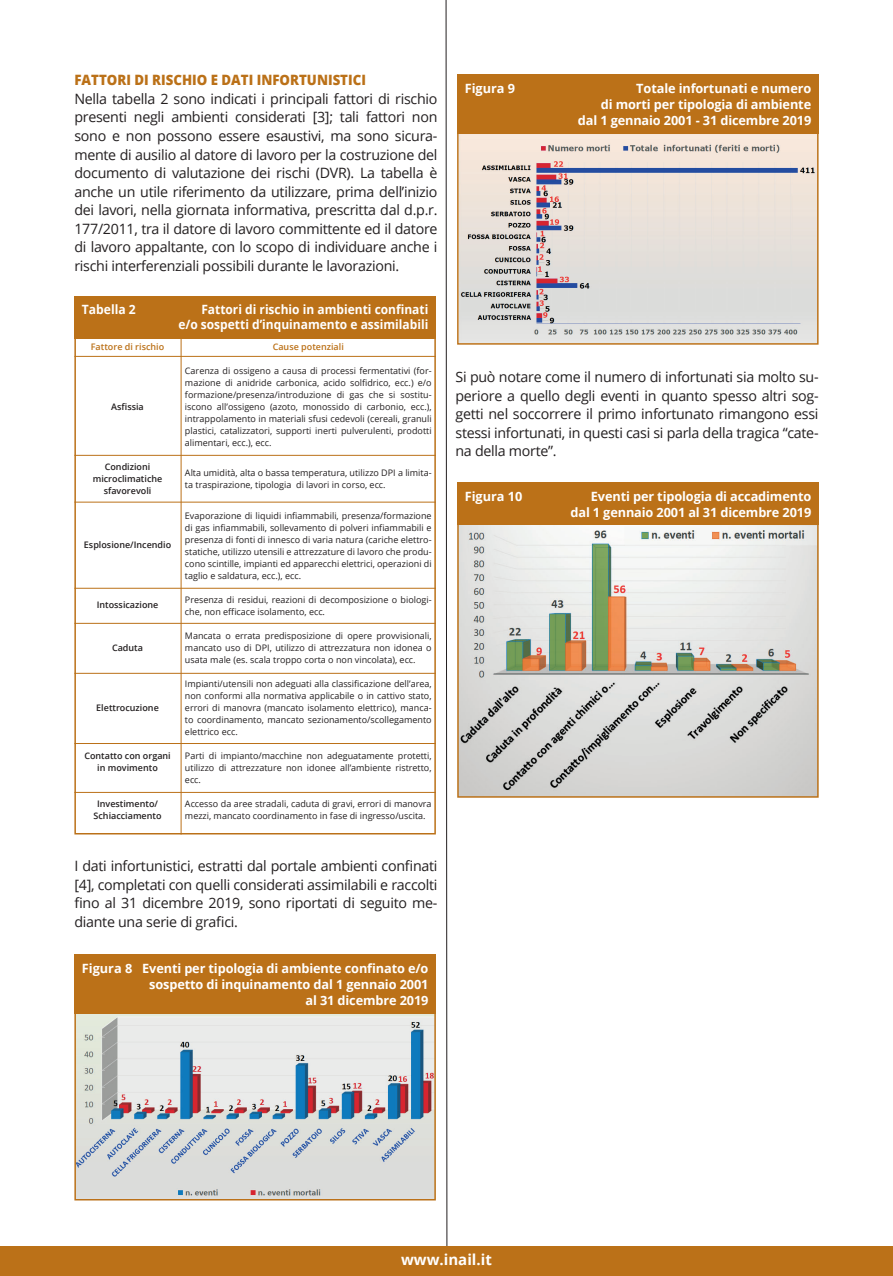
<style>
.page{position:relative;width:893px;height:1276px;background:#fff}
.page>*{position:absolute;margin:0;border:0;box-sizing:border-box;transform-origin:0 0}
.t1{font:700 15px "Open Sans";color:#fff}
.t2{font:14.25px/18.6px "Open Sans";letter-spacing:-.02em;color:#231f20;text-align:justify}
.t3{font:800 14.25px "Open Sans";color:#bb7118;scale:.93 1}
.t4{font:700 12.75px/15.8px "Open Sans";letter-spacing:-.01em;color:#fff;text-align:right}
.t5{font:700 12.75px/15.8px "Open Sans";letter-spacing:-.01em;color:#fff;text-align:right;scale:.94 1}
.t6{font:700 12.75px "Open Sans";letter-spacing:-.01em;color:#fff;scale:.95 1}
.t7{font:9px/12px "Open Sans";color:#231f20;text-align:justify}
.t8{font:600 9px/12px "Open Sans";color:#231f20;text-align:center}
.t9{font:600 9px "Open Sans";color:#bb7118}
</style>
<div class="page">
<img style="left:460px;top:134px;width:356px;height:208px">
<img style="left:77px;top:1014px;width:356px;height:183px">
<svg style="left:445px;top:0;width:3px;height:1246px"></svg>
<div style="left:0;top:1246px;width:893px;height:30px;background:#bb7118"></div>
<div style="left:74px;top:296px;width:362px;height:43px;background:#bb7118"></div>
<div style="left:74px;top:334px;width:362px;height:500px;border:2px solid #bb7118"></div>
<hr style="left:74px;top:356px;width:362px;height:1px;background:#bb7118">
<hr style="left:74px;top:455px;width:362px;height:1px;background:#bb7118">
<hr style="left:74px;top:502px;width:362px;height:1px;background:#bb7118">
<hr style="left:74px;top:588px;width:362px;height:1px;background:#bb7118">
<hr style="left:74px;top:623px;width:362px;height:1px;background:#bb7118">
<hr style="left:74px;top:673px;width:362px;height:1px;background:#bb7118">
<hr style="left:74px;top:743px;width:362px;height:1px;background:#bb7118">
<hr style="left:74px;top:792px;width:362px;height:1px;background:#bb7118">
<hr style="left:181px;top:339px;width:1px;height:495px;background:#bb7118">
<div style="left:74px;top:1010px;width:362px;height:190px;border:2px solid #bb7118"></div>
<div style="left:74px;top:954px;width:362px;height:60px;background:#bb7118"></div>
<div style="left:457px;top:74px;width:362px;height:60px;background:#bb7118"></div>
<img style="left:460px;top:525px;width:356px;height:269px">
<div style="left:457px;top:520px;width:362px;height:277px;border:2px solid #bb7118"></div>
<div style="left:457px;top:482px;width:362px;height:43px;background:#bb7118"></div>
<div style="left:457px;top:129px;width:362px;height:216px;border:2px solid #bb7118"></div>
<h2 class="t3" style="left:74px;top:70px;width:315px">FATTORI DI RISCHIO E DATI INFORTUNISTICI</h2>
<p class="t2" style="left:74px;top:89px;width:365px">Nella tabella 2 sono indicati i principali fattori di rischio presenti negli ambienti considerati [3]; tali fattori non sono e non possono essere esaustivi, ma sono sicura&shy;mente di ausilio al datore di lavoro per la costruzione del documento di valutazione dei rischi (DVR). La tabella è anche un utile riferimento da utilizzare, prima dell’inizio dei lavori, nella giornata informativa, prescritta dal d.p.r.<br>177/2011, tra il datore di lavoro committente ed il datore di lavoro appaltante, con lo scopo di individuare anche i rischi interferenziali possibili durante le lavorazioni.</p>
<h3 class="t6" style="left:82px;top:300px;width:58px">Tabella 2</h3>
<h3 class="t5" style="left:178px;top:301px;width:267px">Fattori di rischio in ambienti confinati<br>e/o sospetti d’inquinamento e assimilabili</h3>
<p class="t9" style="left:91px;top:340px;width:75px">Fattore di rischio</p>
<p class="t9" style="left:273px;top:340px;width:73px">Cause potenziali</p>
<p class="t7" style="left:185px;top:364px;width:248px">Carenza di ossigeno a causa di processi fermentativi (for&shy;mazione di anidride carbonica, acido solfidrico, ecc.) e/o formazione/presenza/introduzione di gas che si sostitu&shy;iscono all’ossigeno (azoto, monossido di carbonio, ecc.), intrappolamento in materiali sfusi cedevoli (cereali, granuli plastici, catalizzatori, supporti inerti pulverulenti, prodotti alimentari, ecc.), ecc.</p>
<p class="t7" style="left:185px;top:466px;width:248px">Alta umidità, alta o bassa temperatura, utilizzo DPI a limita&shy;ta traspirazione, tipologia di lavori in corso, ecc.</p>
<p class="t7" style="left:185px;top:510px;width:248px">Evaporazione di liquidi infiammabili, presenza/formazione di gas infiammabili, sollevamento di polveri infiammabili e presenza di fonti di innesco di varia natura (cariche elettro&shy;statiche, utilizzo utensili e attrezzature di lavoro che produ&shy;cono scintille, impianti ed apparecchi elettrici, operazioni di taglio e saldatura, ecc.), ecc.</p>
<p class="t7" style="left:185px;top:594px;width:248px">Presenza di residui, reazioni di decomposizione o biologi&shy;che, non efficace isolamento, ecc.</p>
<p class="t7" style="left:185px;top:630px;width:248px">Mancata o errata predisposizione di opere provvisionali, mancato uso di DPI, utilizzo di attrezzatura non idonea o usata male (es. scala troppo corta o non vincolata), ecc.</p>
<p class="t7" style="left:185px;top:678px;width:248px">Impianti/utensili non adeguati alla classificazione dell’area, non conformi alla normativa applicabile o in cattivo stato, errori di manovra (mancato isolamento elettrico), manca&shy;to coordinamento, mancato sezionamento/scollegamento elettrico ecc.</p>
<p class="t7" style="left:185px;top:750px;width:248px">Parti di impianto/macchine non adeguatamente protetti, utilizzo di attrezzature non idonee all’ambiente ristretto, ecc.</p>
<p class="t7" style="left:185px;top:798px;width:248px">Accesso da aree stradali, caduta di gravi, errori di manovra mezzi, mancato coordinamento in fase di ingresso/uscita.</p>
<p class="t8" style="left:111px;top:400px;width:34px">Asfissia</p>
<p class="t8" style="left:93px;top:460px;width:71px">Condizioni microclimatiche sfavorevoli</p>
<p class="t8" style="left:84px;top:538px;width:89px">Esplosione/Incendio</p>
<p class="t8" style="left:97px;top:598px;width:63px">Intossicazione</p>
<p class="t8" style="left:112px;top:642px;width:33px">Caduta</p>
<p class="t8" style="left:96px;top:702px;width:64px">Elettrocuzione</p>
<p class="t8" style="left:84px;top:750px;width:88px">Contatto con organi in movimento</p>
<p class="t8" style="left:94px;top:798px;width:70px">Investimento/<br>Schiacciamento</p>
<h2 class="t2" style="left:74px;top:856px;width:365px">I dati infortunistici, estratti dal portale ambienti confinati [4], completati con quelli considerati assimilabili e raccolti fino al 31 dicembre 2019, sono riportati di seguito me&shy;diante una serie di grafici.</h2>
<h3 class="t4" style="left:82px;top:960px;width:348px">Figura 8 Eventi per tipologia di ambiente confinato e/o sospetto di inquinamento dal 1 gennaio 2001<br>al 31 dicembre 2019</h3>
<h3 class="t4" style="left:465px;top:80px;width:52px">Figura 9</h3>
<h3 class="t4" style="left:578px;top:80px;width:235px">Totale infortunati e numero<br>di morti per tipologia di ambiente<br>dal 1 gennaio 2001 - 31 dicembre 2019</h3>
<p class="t2" style="left:455px;top:367px;width:365px">Si può notare come il numero di infortunati sia molto su&shy;periore a quello degli eventi in quanto spesso altri sog&shy;getti nel soccorrere il primo infortunato rimangono essi stessi infortunati, in questi casi si parla della tragica “cate&shy;na della morte”.</p>
<h3 class="t4" style="left:465px;top:488px;width:59px">Figura 10</h3>
<h3 class="t4" style="left:570px;top:488px;width:242px">Eventi per tipologia di accadimento dal 1 gennaio 2001 al 31 dicembre 2019</h3>
<h1 class="t1" style="left:401px;top:1249px;width:92px">www.inail.it</h1>
</div>
